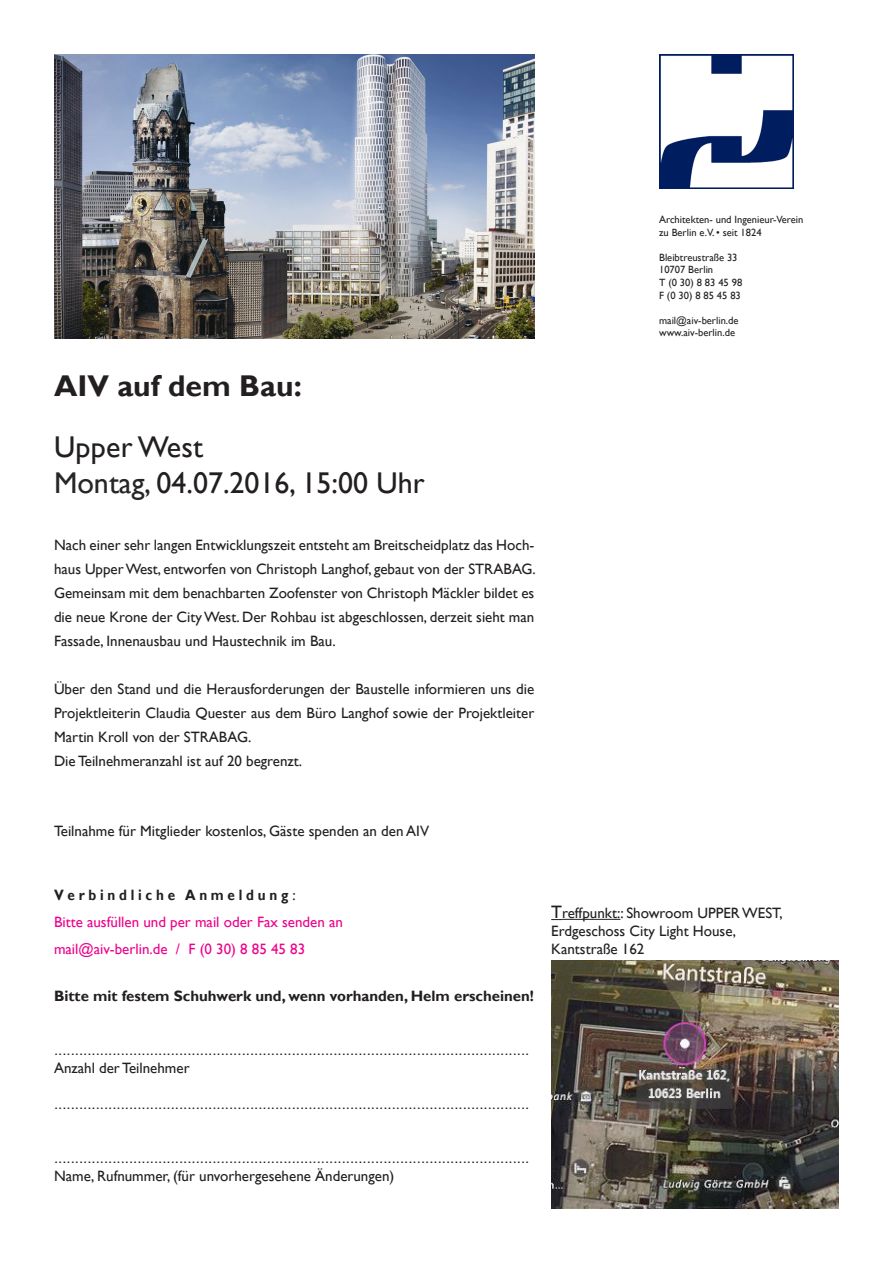
<style>
.page{position:relative;width:893px;height:1263px;background:#fff}
.page>*{position:absolute;margin:0;border:0;box-sizing:border-box;transform-origin:0 0}
.t1{font:30px "Gill Sans";color:#231f20}
.t2{font:700 30px "Gill Sans";color:#231f20}
.t3{font:15px/24px "Gill Sans";color:#231f20;text-align:justify}
.t4{font:15px "Arial";color:#231f20}
.t5{font:15px "Gill Sans";color:#ed028c}
.t6{font:700 15px "Gill Sans";color:#231f20}
.t7{font:700 15px "Gill Sans";color:#231f20;scale:.9 1}
.t8{font:10.5px "Gill Sans";color:#231f20}
.s1{color:#282526}
.s2{font-weight:400}
.s3{font-size:18px}
</style>
<div class="page">
<img style="left:659px;top:54px;width:135px;height:135px">
<hr style="left:562px;top:919px;width:58px;height:1px;background:#231f20">
<img style="left:54px;top:54px;width:480px;height:285px">
<img style="left:551px;top:960px;width:288px;height:249px">
<p class="t2" style="left:54px;top:368px;width:249px">AIV auf dem Bau:</p>
<p class="t1" style="left:54px;top:429px;width:151px">Upper West</p>
<p class="t1" style="left:54px;top:465px;width:372px"><span class="s1">Montag,</span> 04.07.2016, 15:00 Uhr</p>
<p class="t3" style="left:54px;top:533px;width:483px">Nach einer sehr langen Entwicklungszeit entsteht am Breitscheidplatz das Hoch&shy;haus Upper West, entworfen von Christoph Langhof, gebaut von der STRABAG.<br>Gemeinsam mit dem benachbarten Zoofenster von Christoph Mäckler bildet es die neue Krone der City West. Der Rohbau ist abgeschlossen, derzeit sieht man Fassade, Innenausbau und Haustechnik im Bau.</p>
<p class="t3" style="left:54px;top:677px;width:482px">Über den Stand und die Herausforderungen der Baustelle informieren uns die Projektleiterin Claudia Quester aus dem Büro Langhof sowie der Projektleiter Martin Kroll von der STRABAG.</p>
<p class="t3" style="left:54px;top:749px;width:250px">Die Teilnehmeranzahl ist auf 20 begrenzt.</p>
<p class="t8" style="left:659px;top:213px;width:146px">Architekten- und Ingenieur-Verein</p>
<p class="t8" style="left:659px;top:226px;width:104px">zu Berlin e.V. • seit 1824</p>
<p class="t8" style="left:659px;top:251px;width:80px">Bleibtreustraße 33</p>
<p class="t8" style="left:659px;top:264px;width:56px">10707 Berlin</p>
<p class="t8" style="left:659px;top:276px;width:85px">T (0 30) 8 83 45 98</p>
<p class="t8" style="left:659px;top:289px;width:83px">F (0 30) 8 85 45 83</p>
<p class="t8" style="left:659px;top:314px;width:81px">mail@aiv-berlin.de</p>
<p class="t8" style="left:659px;top:327px;width:78px">www.aiv-berlin.de</p>
<p class="t3" style="left:54px;top:819px;width:377px">Teilnahme für Mitglieder kostenlos, Gäste spenden an den AIV</p>
<p class="t7" style="left:54px;top:886px;width:270px">V e r b i n d l i c h e A n m e l d u n g <span class="s2">:</span></p>
<p class="t5" style="left:54px;top:913px;width:290px">Bitte ausfüllen und per mail oder Fax senden an</p>
<p class="t5" style="left:54px;top:940px;width:253px">mail@aiv-berlin.de / F (0 30) 8 85 45 83</p>
<p class="t6" style="left:54px;top:987px;width:481px">Bitte mit festem Schuhwerk und, wenn vorhanden, Helm erscheinen!</p>
<p class="t3" style="left:551px;top:901px;width:233px"><span class="s3">T</span>reffpunkt:: Showroom UPPER WEST,</p>
<p class="t3" style="left:551px;top:919px;width:186px">Erdgeschoss City Light House,</p>
<p class="t3" style="left:551px;top:937px;width:95px">Kantstraße 162</p>
<p class="t4" style="left:54px;top:1040px;width:477px">..................................................................................................................</p>
<p class="t3" style="left:54px;top:1056px;width:137px">Anzahl der Teilnehmer</p>
<p class="t4" style="left:54px;top:1094px;width:477px">..................................................................................................................</p>
<p class="t4" style="left:54px;top:1148px;width:477px">..................................................................................................................</p>
<p class="t3" style="left:54px;top:1164px;width:342px">Name, Rufnummer, (für unvorhergesehene Änderungen)</p>
</div>
